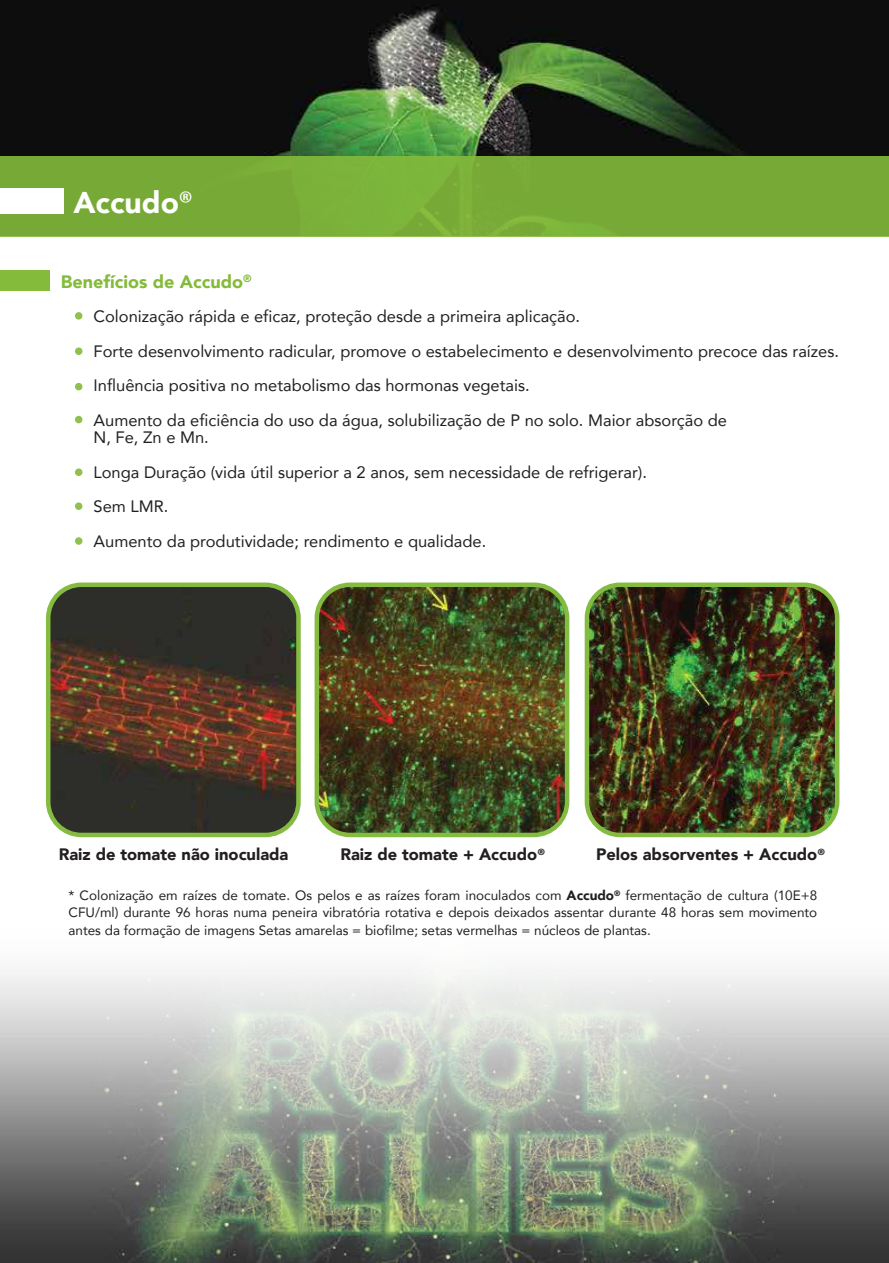
<style>
.page{position:relative;width:889px;height:1263px;background:#fff}
.page>*{position:absolute;margin:0;border:0;box-sizing:border-box;transform-origin:0 0}
.t1{font:900 30px "Avenir";color:#fff}
.t2{font:900 18px "Avenir";color:#84bb3b}
.t3{font:16.5px/34.5px "Avenir";color:#231f20}
.t4{font:900 16.5px "Avenir";color:#231f20}
.t5{font:13.5px/17.2px "Avenir";color:#231f20;text-align:justify}
.s1{font-family:"Calibri";font-weight:400}
.s2{font-family:"Calibri";font-weight:700}
.s3{font-weight:900}
</style>
<div class="page">
<img style="left:0;top:0;width:889px;height:156px">
<img style="left:0;top:468px;width:889px;height:795px">
<img style="left:587px;top:585px;width:250px;height:250px">
<div style="left:584px;top:582px;width:255px;height:255px;border:4px solid #84bb41;border-radius:33px"></div>
<img style="left:318px;top:585px;width:249px;height:250px">
<div style="left:314px;top:582px;width:255px;height:255px;border:4px solid #84bb41;border-radius:33px"></div>
<img style="left:48px;top:585px;width:250px;height:250px">
<div style="left:46px;top:582px;width:255px;height:255px;border:4px solid #84bb41;border-radius:33px"></div>
<div style="left:0;top:156px;width:889px;height:81px;background:#77a936"></div>
<div style="left:0;top:189px;width:64px;height:25px;background:#fff"></div>
<div style="left:75px;top:312px;width:7px;height:8px;background:#90c14e;border-radius:50%"></div>
<div style="left:75px;top:347px;width:7px;height:8px;background:#90c14e;border-radius:50%"></div>
<div style="left:75px;top:383px;width:7px;height:7px;background:#90c14e;border-radius:50%"></div>
<div style="left:75px;top:416px;width:7px;height:7px;background:#90c14e;border-radius:50%"></div>
<div style="left:75px;top:468px;width:7px;height:8px;background:#90c14e;border-radius:50%"></div>
<div style="left:75px;top:502px;width:7px;height:8px;background:#90c14e;border-radius:50%"></div>
<svg style="left:75px;top:537px;width:7px;height:8px"></svg>
<div style="left:0;top:271px;width:50px;height:20px;background:#84bb3b"></div>
<h1 class="t1" style="left:73px;top:176px;width:122px">Accudo<span class="s1">®</span></h1>
<p class="t2" style="left:61px;top:266px;width:192px">Benefícios de Accudo<sup>®</sup></p>
<p class="t3" style="left:94px;top:299px;width:747px">Colonização rápida e eficaz, proteção desde a primeira aplicação.<br>Forte desenvolvimento radicular, promove o estabelecimento e desenvolvimento precoce das raízes.<br>Influência positiva no metabolismo das hormonas vegetais.<br>Aumento da eficiência do uso da água, solubilização de P no solo. Maior absorção de</p>
<p class="t3" style="left:94px;top:420px;width:555px">N, Fe, Zn e Mn.<br>Longa Duração (vida útil superior a 2 anos, sem necessidade de refrigerar).<br>Sem LMR.<br>Aumento da produtividade; rendimento e qualidade.</p>
<p class="t4" style="left:59px;top:840px;width:231px">Raiz de tomate não inoculada</p>
<p class="t4" style="left:340px;top:840px;width:207px">Raiz de tomate + Accudo<span class="s2">®</span></p>
<p class="t4" style="left:596px;top:840px;width:231px">Pelos absorventes + Accudo<span class="s2">®</span></p>
<p class="t5" style="left:69px;top:886px;width:750px">* Colonização em raízes de tomate. Os pelos e as raízes foram inoculados com <span class="s3">Accudo</span><sup>®</sup> fermentação de cultura (10E+8<br>CFU/ml) durante 96 horas numa peneira vibratória rotativa e depois deixados assentar durante 48 horas sem movimento antes da formação de imagens Setas amarelas = biofilme; setas vermelhas = núcleos de plantas.</p>
</div>
